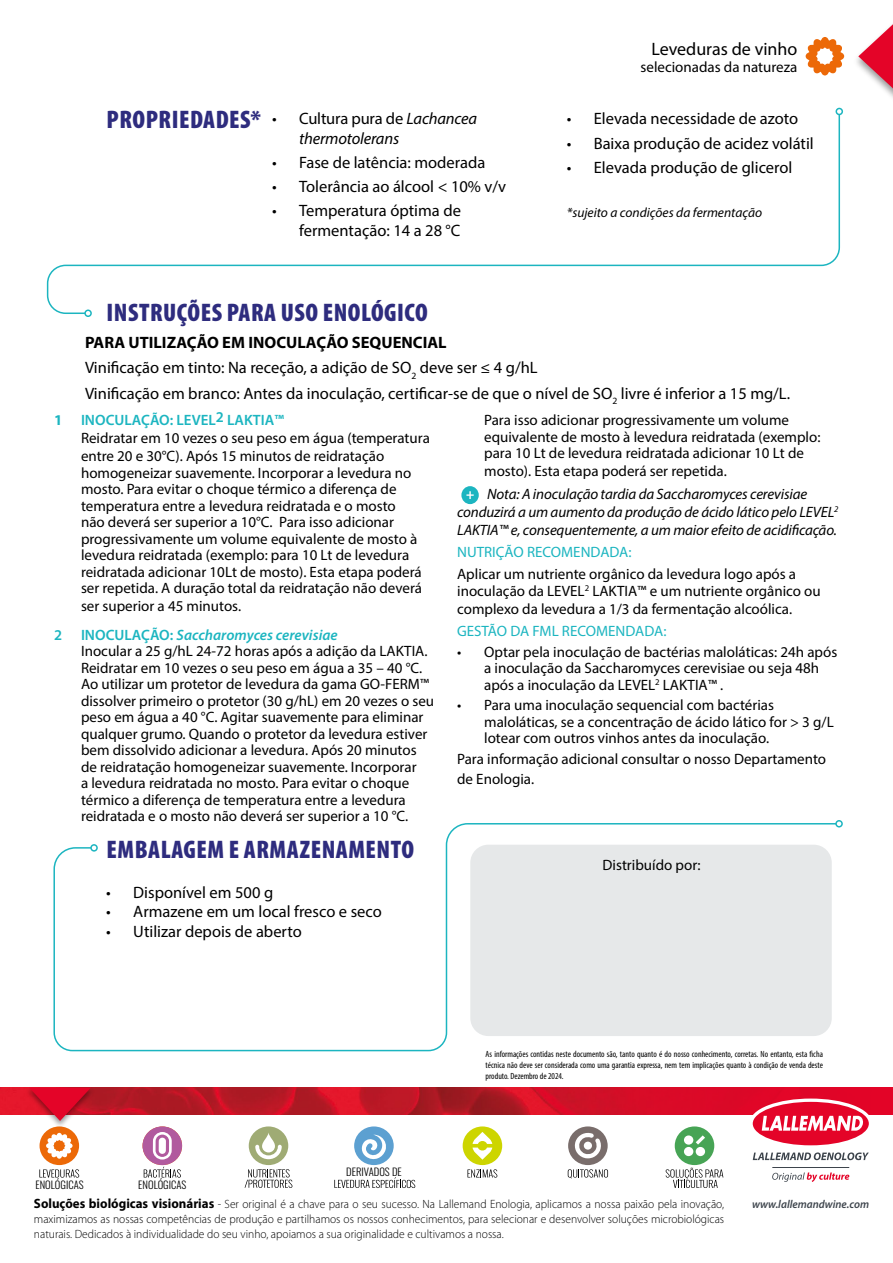
<style>
.page{position:relative;width:893px;height:1263px;background:#fff}
.page>*{position:absolute;margin:0;border:0;box-sizing:border-box;transform-origin:0 0}
.t1{font:900 condensed 25.5px "Myriad Pro";letter-spacing:.02em;color:#2e2c7e}
.t2{font:18px "Myriad Pro";color:#000}
.t3{font:16.5px/25.2px "Myriad Pro";color:#000}
.t4{font:italic 16.5px/19.8px "Myriad Pro";letter-spacing:-.01em;color:#000}
.t5{font:15px/16.5px "Myriad Pro";color:#000}
.t6{font:italic 15px/18px "Myriad Pro";letter-spacing:-.01em;color:#000;text-align:center}
.t7{font:15px "Myriad Pro";color:#1cb5c0}
.t8{font:600 15px "Myriad Pro";color:#1cb5c0}
.t9{font:italic 13.5px "Myriad Pro";color:#000}
.t10{font:300 12px/15px "Myriad Pro";color:#000;text-align:justify;scale:.96 1}
.t11{font:italic 600 11.55px "Myriad Pro";color:#3d444c;scale:.96 1}
.t12{font:300 10.35px "Oswald";color:#000}
.t13{font:condensed 9px/10.8px "Myriad Pro";color:#000;text-align:justify}
.s1{font-style:normal}
.s2{font-weight:700}
.s3{font-weight:700;color:#1cb5c0}
.s4{font-weight:600;color:#1cb5c0}
.s5{font-weight:600;font-style:italic;color:#1cb5c0}
.s6{font-weight:700;font-size:13.5px}
</style>
<div class="page">
<svg style="left:858px;top:24px;width:35px;height:73px"></svg>
<svg style="left:806px;top:37px;width:38px;height:38px"></svg>
<img style="left:0;top:1087px;width:893px;height:28px">
<div style="left:354px;top:1126px;width:40px;height:39px;background:#5ca0d1;border-radius:50%"></div>
<svg style="left:360px;top:1134px;width:26px;height:26px"></svg>
<div style="left:143px;top:1126px;width:39px;height:39px;background:#b15a9e;border-radius:50%"></div>
<svg style="left:153px;top:1132px;width:19px;height:27px"></svg>
<div style="left:463px;top:1126px;width:39px;height:39px;background:#cdd500;border-radius:50%"></div>
<svg style="left:473px;top:1132px;width:19px;height:28px"></svg>
<div style="left:249px;top:1126px;width:39px;height:39px;background:#9fab74;border-radius:50%"></div>
<svg style="left:262px;top:1132px;width:13px;height:20px"></svg>
<svg style="left:255px;top:1145px;width:27px;height:14px"></svg>
<div style="left:40px;top:1126px;width:39px;height:39px;background:#ec6907;border-radius:50%"></div>
<svg style="left:46px;top:1133px;width:27px;height:26px"></svg>
<div style="left:675px;top:1126px;width:39px;height:39px;background:#47a455;border-radius:50%"></div>
<div style="left:684px;top:1135px;width:9px;height:10px;background:#fff;border-radius:50%"></div>
<div style="left:684px;top:1147px;width:9px;height:9px;background:#fff;border-radius:50%"></div>
<div style="left:696px;top:1147px;width:9px;height:9px;background:#fff;border-radius:50%"></div>
<svg style="left:696px;top:1135px;width:9px;height:9px"></svg>
<div style="left:568px;top:1126px;width:40px;height:39px;background:#796d6b;border-radius:50%"></div>
<svg style="left:574px;top:1132px;width:27px;height:26px"></svg>
<svg style="left:666px;top:1168px;width:57px;height:20px"></svg>
<svg style="left:39px;top:1169px;width:40px;height:8px"></svg>
<svg style="left:144px;top:1167px;width:37px;height:10px"></svg>
<svg style="left:245px;top:1169px;width:47px;height:19px"></svg>
<svg style="left:467px;top:1169px;width:30px;height:8px"></svg>
<svg style="left:334px;top:1177px;width:81px;height:11px"></svg>
<svg style="left:568px;top:1169px;width:40px;height:9px"></svg>
<div style="left:25px;top:1086px;width:70px;height:43px;background:#000;opacity:.4"></div>
<svg style="left:29px;top:1087px;width:62px;height:34px;background:#d92f47"></svg>
<hr style="left:772px;top:1167px;width:77px;height:1px;background:#3d444c">
<svg style="left:749px;top:1098px;width:123px;height:62px"></svg>
<svg style="left:772px;top:1172px;width:78px;height:10px"></svg>
<svg style="left:53px;top:823px;width:784px;height:229px"></svg>
<div style="left:90px;top:844px;width:8px;height:8px;border:2px solid #1cb5c0;border-radius:50%"></div>
<div style="left:835px;top:820px;width:8px;height:7px;border:2px solid #1cb5c0;border-radius:50%"></div>
<div style="left:461px;top:486px;width:18px;height:18px;background:#1cb5c0;border-radius:50%"></div>
<svg style="left:466px;top:491px;width:8px;height:8px"></svg>
<svg style="left:46px;top:114px;width:795px;height:200px"></svg>
<div style="left:84px;top:309px;width:8px;height:8px;border:2px solid #1cb5c0;border-radius:50%"></div>
<div style="left:835px;top:108px;width:8px;height:7px;border:2px solid #1cb5c0;border-radius:50%"></div>
<div style="left:470px;top:845px;width:362px;height:191px;background:#e6e8e9;border-radius:18px"></div>
<h1 class="t1" style="left:107px;top:103px;width:156px">PROPRIEDADES*</h1>
<p class="t4" style="left:299px;top:109px;width:180px;text-indent:-27px"><span class="s1">• Cultura pura de</span> Lachancea thermotolerans</p>
<p class="t3" style="left:272px;top:150px;width:215px">• Fase de latência: moderada</p>
<p class="t3" style="left:272px;top:174px;width:235px">• Tolerância ao álcool &lt; 10% v/v</p>
<p class="t3" style="left:272px;top:201px;width:190px;line-height:19.8px;text-align:right">• Temperatura óptima de fermentação: 14 a 28 °C</p>
<h1 class="t1" style="left:107px;top:297px;width:323px">INSTRUÇÕES PARA USO ENOLÓGICO</h1>
<p class="t2" style="left:651px;top:38px;width:147px">Leveduras de vinho</p>
<p class="t5" style="left:640px;top:58px;width:158px">selecionadas da natureza</p>
<p class="t3" style="left:567px;top:106px;width:233px">• Elevada necessidade de azoto</p>
<p class="t3" style="left:567px;top:130px;width:249px">• Baixa produção de acidez volátil</p>
<p class="t3" style="left:567px;top:154px;width:227px">• Elevada produção de glicerol</p>
<p class="t9" style="left:567px;top:204px;width:197px">*sujeito a condições da fermentação</p>
<p class="t3" style="left:85px;top:330px;width:707px"><span class="s2">PARA UTILIZAÇÃO EM INOCULAÇÃO SEQUENCIAL<br></span>Vinificação em tinto: Na receção, a adição de SO<sub>2</sub> deve ser ≤ 4 g/hL<br>Vinificação em branco: Antes da inoculação, certificar-se de que o nível de SO<sub>2</sub> livre é inferior a 15 mg/L.</p>
<p class="t5" style="left:81px;top:411px;width:350px;line-height:18px;text-indent:-27px"><span class="s3">1</span> <span class="s4">INOCULAÇÃO: LEVEL</span><sup>2</sup> <span class="s4">LAKTIA™<br></span>Reidratar em 10 vezes o seu peso em água (temperatura entre 20 e 30°C). Após 15 minutos de reidratação</p>
<p class="t5" style="left:81px;top:464px;width:343px">homogeneizar suavemente. Incorporar a levedura no mosto. Para evitar o choque térmico a diferença de temperatura entre a levedura reidratada e o mosto não deverá ser superior a 10°C. Para isso adicionar progressivamente um volume equivalente de mosto à levedura reidratada (exemplo: para 10 Lt de levedura reidratada adicionar 10Lt de mosto). Esta etapa poderá ser repetida. A duração total da reidratação não deverá</p>
<p class="t5" style="left:81px;top:598px;width:162px">ser superior a 45 minutos.</p>
<p class="t8" style="left:54px;top:625px;width:10px">2</p>
<p class="t5" style="left:81px;top:626px;width:355px"><span class="s4">INOCULAÇÃO:</span> <span class="s5">Saccharomyces cerevisiae<br></span>Inocular a 25 g/hL 24-72 horas após a adição da LAKTIA.<br>Reidratar em 10 vezes o seu peso em água a 35 – 40 °C.<br>Ao utilizar um protetor de levedura da gama GO-FERM™ dissolver primeiro o protetor (30 g/hL) em 20 vezes o seu peso em água a 40 °C. Agitar suavemente para eliminar qualquer grumo. Quando o protetor da levedura estiver bem dissolvido adicionar a levedura. Após 20 minutos de reidratação homogeneizar suavemente. Incorporar<br>a levedura reidratada no mosto. Para evitar o choque térmico a diferença de temperatura entre a levedura reidratada e o mosto não deverá ser superior a 10 °C.</p>
<h1 class="t1" style="left:107px;top:833px;width:309px">EMBALAGEM E ARMAZENAMENTO</h1>
<p class="t3" style="left:106px;top:879px;width:168px">• Disponível em 500 g</p>
<p class="t3" style="left:106px;top:899px;width:277px">• Armazene em um local fresco e seco</p>
<p class="t3" style="left:106px;top:919px;width:197px">• Utilizar depois de aberto</p>
<p class="t5" style="left:484px;top:412px;width:338px">Para isso adicionar progressivamente um volume equivalente de mosto à levedura reidratada (exemplo: para 10 Lt de levedura reidratada adicionar 10 Lt de</p>
<p class="t5" style="left:484px;top:463px;width:244px">mosto). Esta etapa poderá ser repetida.</p>
<p class="t6" style="left:457px;top:484px;width:383px">Nota: A inoculação tardia da Saccharomyces cerevisiae conduzirá a um aumento da produção de ácido lático pelo LEVEL<sup>2<br></sup>LAKTIA™ e, consequentemente, a um maior efeito de acidificação.</p>
<p class="t7" style="left:457px;top:543px;width:176px">NUTRIÇÃO RECOMENDADA:</p>
<p class="t5" style="left:457px;top:566px;width:365px">Aplicar um nutriente orgânico da levedura logo após a inoculação da LEVEL<sup>2</sup> LAKTIA™ e um nutriente orgânico ou</p>
<p class="t5" style="left:457px;top:600px;width:337px">complexo da levedura a 1/3 da fermentação alcoólica.</p>
<p class="t7" style="left:457px;top:622px;width:211px">GESTÃO DA FML RECOMENDADA:</p>
<p class="t5" style="left:484px;top:643px;width:355px;text-indent:-27px">• Optar pela inoculação de bactérias maloláticas: 24h após a inoculação da Saccharomyces cerevisiae ou seja 48h após a inoculação da LEVEL<sup>2</sup> LAKTIA™ .</p>
<p class="t5" style="left:484px;top:697px;width:351px;text-indent:-27px">• Para uma inoculação sequencial com bactérias maloláticas, se a concentração de ácido lático for &gt; 3 g/L lotear com outros vinhos antes da inoculação.</p>
<p class="t5" style="left:457px;top:749px;width:370px;line-height:19.8px">Para informação adicional consultar o nosso Departamento de Enologia.</p>
<p class="t5" style="left:603px;top:857px;width:99px">Distribuído por:</p>
<p class="t12" style="left:36px;top:1175px;width:50px">ENOLÓGICAS</p>
<p class="t12" style="left:138px;top:1176px;width:50px">ENOLÓGICAS</p>
<p class="t12" style="left:346px;top:1163px;width:57px">DERIVADOS DE</p>
<p class="t13" style="left:486px;top:1048px;width:339px">As informações contidas neste documento são, tanto quanto é do nosso conhecimento, corretas. No entanto, esta ficha técnica não deve ser considerada como uma garantia expressa, nem tem implicações quanto à condição de venda deste produto. Dezembro de 2024.</p>
<p class="t10" style="left:34px;top:1196px;width:720px"><span class="s6">Soluções biológicas visionárias</span> - Ser original é a chave para o seu sucesso. Na Lallemand Enologia, aplicamos a nossa paixão pela inovação, maximizamos as nossas competências de produção e partilhamos os nossos conhecimentos, para selecionar e desenvolver soluções microbiológicas naturais. Dedicados à individualidade do seu vinho, apoiamos a sua originalidade e cultivamos a nossa.</p>
<p class="t11" style="left:752px;top:1197px;width:123px">www.lallemandwine.com</p>
</div>
